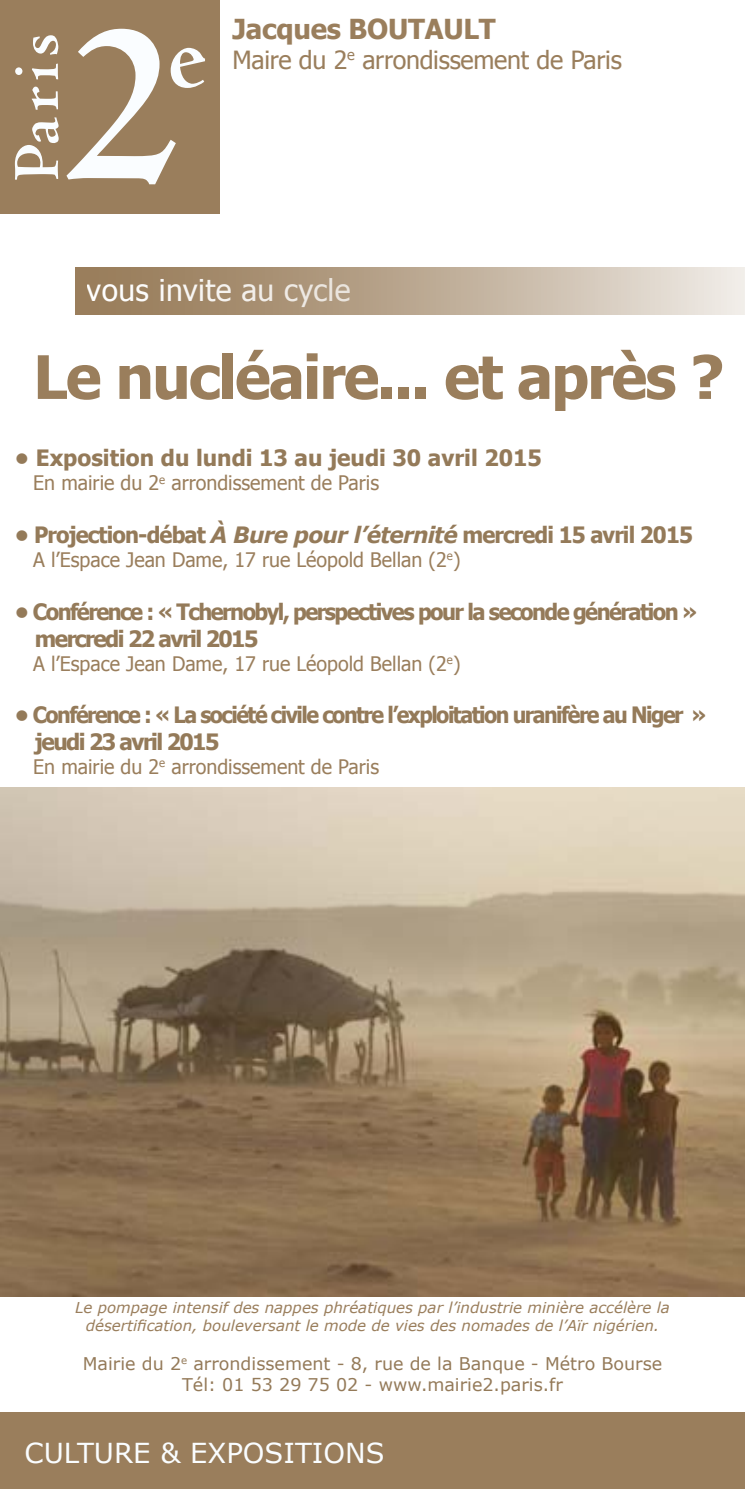
<style>
.page{position:relative;width:745px;height:1489px;background:#fff}
.page>*{position:absolute;margin:0;border:0;box-sizing:border-box;transform-origin:0 0}
.t1{font:700 60px "Tahoma";letter-spacing:-.03em;color:#9a7e5c}
.t2{font:30px "Tahoma";letter-spacing:.01em;color:#fff}
.t3{font:27.5px "Verdana";color:#fafdff}
.t4{font:700 27.5px "Tahoma";letter-spacing:-.01em;color:#9a7e5c}
.t5{font:25px "Tahoma";letter-spacing:-.01em;color:#9a7e5c}
.t6{font:700 22.5px/27px "Tahoma";letter-spacing:-.07em;color:#947a59}
.t7{font:700 22.5px "Tahoma";letter-spacing:-.04em;color:#947a59}
.t8{font:700 22.5px "Tahoma";color:#947a59}
.t9{font:20px "Tahoma";color:#9a7e5c}
.t10{font:17.5px/21px "Verdana";color:#947a59;text-align:center}
.t11{font:italic 15px/18px "Verdana";color:#9a7e5c;text-align:center}
.s1{font-family:"Verdana";font-style:italic}
</style>
<div class="page">
<div style="left:0;top:1411px;width:744px;height:77px;background:#9a7e5c"></div>
<div style="left:76px;top:267px;width:668px;height:47px;background:linear-gradient(to right,#90714c,#ebe5df)"></div>
<div style="left:0;top:0;width:220px;height:213px;background:#9a7e5c"></div>
<svg style="left:15px;top:117px;width:44px;height:63px"></svg>
<svg style="left:32px;top:87px;width:26px;height:23px"></svg>
<svg style="left:15px;top:64px;width:43px;height:15px"></svg>
<svg style="left:33px;top:35px;width:25px;height:20px"></svg>
<svg style="left:66px;top:29px;width:139px;height:155px"></svg>
<img style="left:0;top:787px;width:744px;height:509px">
<p class="t4" style="left:232px;top:9px;width:264px">Jacques Boutault</p>
<p class="t5" style="left:232px;top:43px;width:390px">Maire du 2<sup>e</sup> arrondissement de Paris</p>
<h2 class="t2" style="left:87px;top:270px;width:265px">vous invite au cycle</h2>
<h1 class="t1" style="left:33px;top:335px;width:692px">Le nucléaire... et après ?</h1>
<p class="t8" style="left:15px;top:442px;width:528px">• Exposition du lundi 13 au jeudi 30 avril 2015</p>
<p class="t9" style="left:33px;top:470px;width:347px">En mairie du 2<sup>e</sup> arrondissement de Paris</p>
<p class="t7" style="left:15px;top:519px;width:679px">• Projection-débat <span class="s1">À Bure pour l’éternité</span> mercredi 15 avril 2015</p>
<p class="t9" style="left:33px;top:546px;width:428px">A l’Espace Jean Dame, 17 rue Léopold Bellan (2<sup>e</sup>)</p>
<p class="t6" style="left:35px;top:596px;width:663px;text-indent:-20px">• Conférence : « Tchernobyl, perspectives pour la seconde génération » mercredi 22 avril 2015</p>
<p class="t9" style="left:33px;top:650px;width:428px">A l’Espace Jean Dame, 17 rue Léopold Bellan (2<sup>e</sup>)</p>
<p class="t6" style="left:35px;top:700px;width:672px;text-indent:-20px">• Conférence : « La société civile contre l’exploitation uranifère au Niger » jeudi 23 avril 2015</p>
<p class="t9" style="left:33px;top:753px;width:347px">En mairie du 2<sup>e</sup> arrondissement de Paris</p>
<p class="t11" style="left:75px;top:1297px;width:596px">Le pompage intensif des nappes phréatiques par l’industrie minière accélère la désertification, bouleversant le mode de vies des nomades de l’Aïr nigérien.</p>
<p class="t10" style="left:83px;top:1352px;width:580px">Mairie du 2<sup>e</sup> arrondissement - 8, rue de la Banque - Métro Bourse<br>Tél: 01 53 29 75 02 - www.mairie2.paris.fr</p>
<p class="t3" style="left:25px;top:1433px;width:361px">Culture &amp; expositions</p>
</div>
